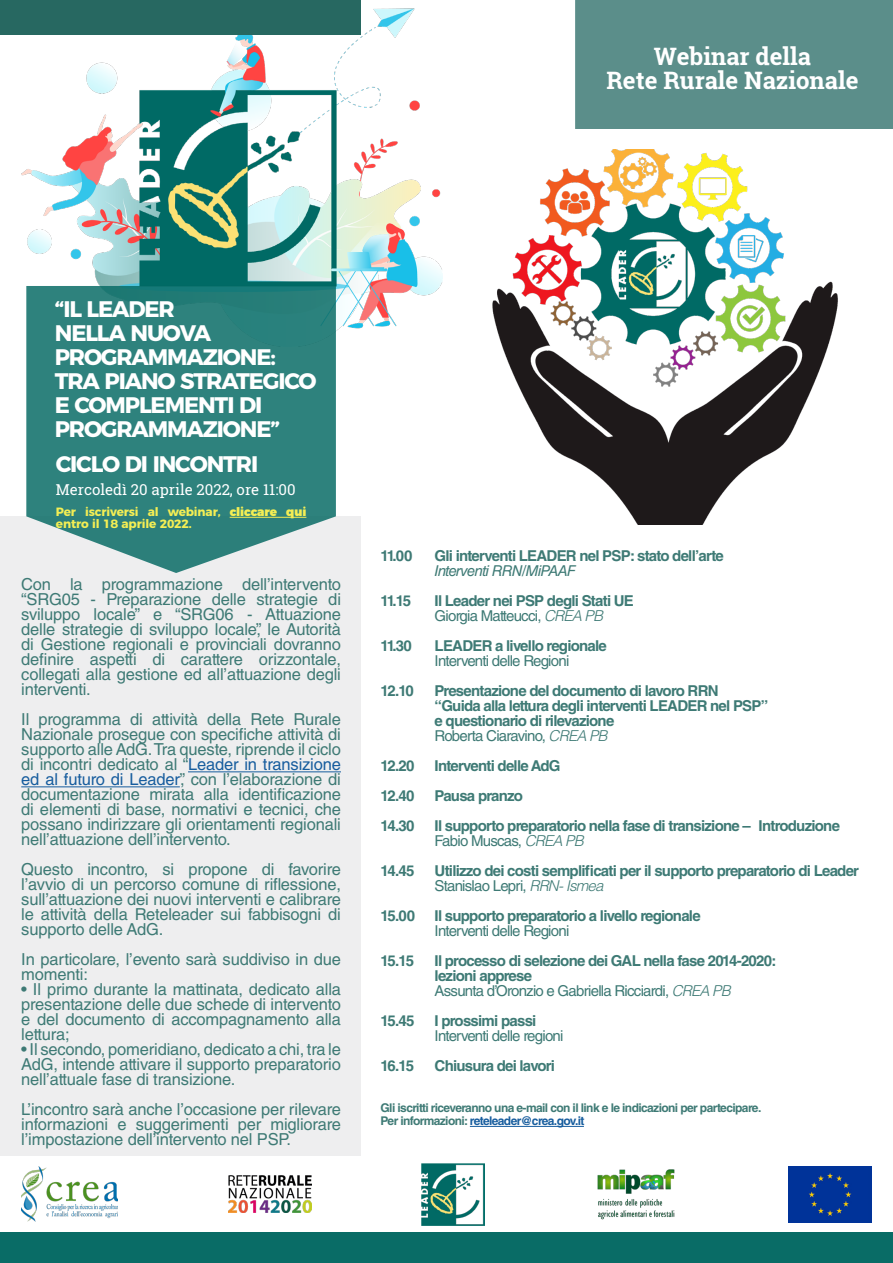
<style>
.page{position:relative;width:893px;height:1263px;background:#fff}
.page>*{position:absolute;margin:0;border:0;box-sizing:border-box;transform-origin:0 0}
.HeadingDetails_Regul{font:700 24px "Roboto Slab";color:#fff}
.Example_Bold{font:700 22.5px/24px "Montserrat";letter-spacing:-.05em;color:#fff}
.Example_Bold-2{font:16.5px/15px "Helvetica LT Std";letter-spacing:-.01em;color:#3e7a75;text-align:justify}
.t1{font:700 15px "Helvetica LT Std";letter-spacing:-.05em;color:#3e7a75}
.t2{font:15px "Helvetica LT Std";letter-spacing:-.05em;color:#3e7a75}
.Example_Bold-3{font:15px "Roboto Slab";color:#fff}
.t3{font:italic 15px "Helvetica LT Std";letter-spacing:-.05em;color:#3e7a75}
.t4{font:700 12px "Helvetica LT Std";letter-spacing:-.05em;color:#3e7a75}
.Example_Bold-4{font:700 12px/12.6px "Montserrat";letter-spacing:-.01em;color:#f4ee54}
.t5{font:700 12px "Helvetica LT Std";letter-spacing:-.05em;color:#175d9e}
.s1{font-weight:900}
.s2{color:#175d9e}
.s3{font-weight:300;font-style:italic}
.s4{color:#3e7a75}
</style>
<div class="page">
<img style="left:442px;top:150px;width:396px;height:375px">
<div style="left:575px;top:0;width:318px;height:129px;background:#5b8e8a"></div>
<img style="left:21px;top:8px;width:421px;height:323px">
<div style="left:0;top:517px;width:361px;height:639px;background:#eeeeef"></div>
<svg style="left:26px;top:286px;width:310px;height:287px;fill:#2e827d"></svg>
<svg style="left:484px;top:1163px;width:1px;height:22px"></svg>
<div style="left:0;top:0;width:361px;height:34px;background:#276861"></div>
<div style="left:0;top:1232px;width:893px;height:31px;background:#096c66"></div>
<hr style="left:470px;top:1126px;width:114px;height:1px;background:#175d9e">
<hr style="left:188px;top:771px;width:153px;height:1px;background:#175d9e">
<hr style="left:21px;top:786px;width:159px;height:1px;background:#175d9e">
<img style="left:228px;top:1175px;width:84px;height:38px">
<img style="left:597px;top:1169px;width:78px;height:51px">
<img style="left:21px;top:1167px;width:97px;height:55px">
<img style="left:422px;top:1163px;width:62px;height:62px">
<div style="left:788px;top:1166px;width:84px;height:56px;background:#039"></div>
<hr style="left:230px;top:517px;width:76px;height:1px;background:#f4ee54">
<p class="HeadingDetails_Regul" style="left:654px;top:40px;width:159px">Webinar della</p>
<p class="HeadingDetails_Regul" style="left:606px;top:64px;width:254px">Rete Rurale Nazionale</p>
<p class="Example_Bold" style="left:55px;top:296px;width:263px">“IL LEADER<br>NELLA NUOVA<br>PROGRAMMAZIONE:<br>TRA PIANO STRATEGICO<br>E COMPLEMENTI DI<br>PROGRAMMAZIONE”</p>
<p class="Example_Bold" style="left:56px;top:450px;width:204px">CICLO DI INCONTRI</p>
<p class="Example_Bold-3" style="left:56px;top:479px;width:241px">Mercoledì 20 aprile 2022, ore 11:00</p>
<p class="Example_Bold-4" style="left:56px;top:504px;width:252px">Per iscriversi al webinar, <span class="s1">cliccare qui </span>entro il 18 aprile 2022.</p>
<p class="Example_Bold-2" style="left:21px;top:577px;width:321px">Con la programmazione dell’intervento “SRG05 - Preparazione delle strategie di sviluppo locale” e “SRG06 - Attuazione delle strategie di sviluppo locale”, le Autorità di Gestione regionali e provinciali dovranno definire aspetti di carattere orizzontale, collegati alla gestione ed all’attuazione degli interventi.</p>
<p class="Example_Bold-2" style="left:21px;top:712px;width:321px">Il programma di attività della Rete Rurale Nazionale prosegue con specifiche attività di supporto alle AdG. Tra queste, riprende il ciclo di incontri dedicato al “<span class="s2">Leader in transizione ed al futuro di Leader</span>”, con l’elaborazione di documentazione mirata alla identificazione di elementi di base, normativi e tecnici, che possano indirizzare gli orientamenti regionali nell’attuazione dell’intervento.</p>
<p class="Example_Bold-2" style="left:21px;top:862px;width:321px">Questo incontro, si propone di favorire l’avvio di un percorso comune di riflessione, sull’attuazione dei nuovi interventi e calibrare le attività della Reteleader sui fabbisogni di supporto delle AdG.</p>
<p class="Example_Bold-2" style="left:21px;top:952px;width:321px">In particolare, l’evento sarà suddiviso in due momenti:</p>
<p class="Example_Bold-2" style="left:21px;top:982px;width:321px">• Il primo durante la mattinata, dedicato alla presentazione delle due schede di intervento e del documento di accompagnamento alla lettura;</p>
<p class="Example_Bold-2" style="left:21px;top:1042px;width:321px">• Il secondo, pomeridiano, dedicato a chi, tra le AdG, intende attivare il supporto preparatorio nell’attuale fase di transizione.</p>
<p class="Example_Bold-2" style="left:21px;top:1102px;width:321px">L’incontro sarà anche l’occasione per rilevare informazioni e suggerimenti per migliorare l’impostazione dell’intervento nel PSP.</p>
<p class="t1" style="left:381px;top:547px;width:33px">11.00</p>
<p class="t1" style="left:435px;top:547px;width:291px">Gli interventi LEADER nel PSP: stato dell’arte</p>
<p class="t3" style="left:435px;top:562px;width:143px">Interventi RRN/MiPAAF</p>
<p class="t1" style="left:381px;top:592px;width:32px">11.15</p>
<p class="t1" style="left:435px;top:592px;width:201px">Il Leader nei PSP degli Stati UE</p>
<p class="t2" style="left:435px;top:607px;width:170px">Giorgia Matteucci, <span class="s3">CREA PB</span></p>
<p class="t1" style="left:381px;top:637px;width:33px">11.30</p>
<p class="t1" style="left:435px;top:637px;width:174px">LEADER a livello regionale</p>
<p class="t2" style="left:435px;top:652px;width:136px">Interventi delle Regioni</p>
<p class="t1" style="left:381px;top:682px;width:35px">12.10</p>
<p class="t1" style="left:435px;top:682px;width:286px">Presentazione del documento di lavoro RRN</p>
<p class="t1" style="left:435px;top:697px;width:335px">“Guida alla lettura degli interventi LEADER nel PSP”</p>
<p class="t1" style="left:435px;top:712px;width:181px">e questionario di rilevazione</p>
<p class="t2" style="left:435px;top:727px;width:174px">Roberta Ciaravino, <span class="s3">CREA PB</span></p>
<p class="t1" style="left:381px;top:757px;width:36px">12.20</p>
<p class="t1" style="left:435px;top:757px;width:128px">Interventi delle AdG</p>
<p class="t1" style="left:381px;top:787px;width:36px">12.40</p>
<p class="t1" style="left:435px;top:787px;width:90px">Pausa pranzo</p>
<p class="t1" style="left:381px;top:817px;width:36px">14.30</p>
<p class="t1" style="left:435px;top:817px;width:407px">Il supporto preparatorio nella fase di transizione – Introduzione</p>
<p class="t2" style="left:435px;top:832px;width:151px">Fabio Muscas, <span class="s3">CREA PB</span></p>
<p class="t1" style="left:381px;top:862px;width:36px">14.45</p>
<p class="t1" style="left:435px;top:862px;width:426px">Utilizzo dei costi semplificati per il supporto preparatorio di Leader</p>
<p class="t2" style="left:435px;top:877px;width:170px">Stanislao Lepri, <span class="s3">RRN- Ismea</span></p>
<p class="t1" style="left:381px;top:907px;width:36px">15.00</p>
<p class="t1" style="left:435px;top:907px;width:268px">Il supporto preparatorio a livello regionale</p>
<p class="t2" style="left:435px;top:922px;width:136px">Interventi delle Regioni</p>
<p class="t1" style="left:381px;top:952px;width:35px">15.15</p>
<p class="t1" style="left:435px;top:952px;width:343px">Il processo di selezione dei GAL nella fase 2014-2020:</p>
<p class="t1" style="left:435px;top:967px;width:99px">lezioni apprese</p>
<p class="t2" style="left:435px;top:982px;width:298px">Assunta d’Oronzio e Gabriella Ricciardi, <span class="s3">CREA PB</span></p>
<p class="t1" style="left:381px;top:1012px;width:36px">15.45</p>
<p class="t1" style="left:435px;top:1012px;width:103px">I prossimi passi</p>
<p class="t2" style="left:435px;top:1027px;width:130px">Interventi delle regioni</p>
<p class="t1" style="left:381px;top:1057px;width:35px">16.15</p>
<p class="t1" style="left:435px;top:1057px;width:122px">Chiusura dei lavori</p>
<p class="t4" style="left:381px;top:1100px;width:382px">Gli iscritti riceveranno una e-mail con il link e le indicazioni per partecipare.</p>
<p class="t5" style="left:381px;top:1114px;width:205px"><span class="s4">Per informazioni:</span> reteleader@crea.gov.it</p>
</div>
